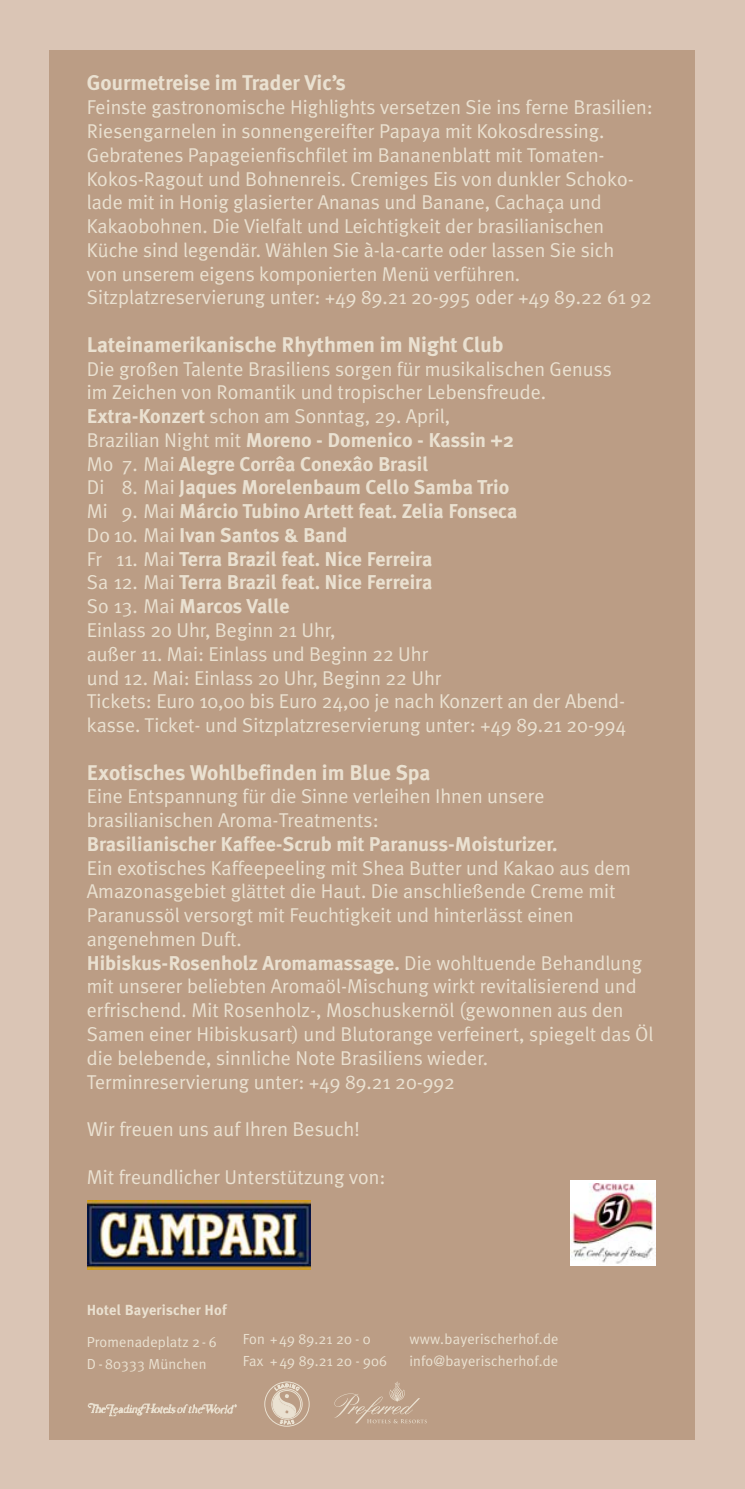
<style>
.page{position:relative;width:745px;height:1489px;background:#fff}
.page>*{position:absolute;margin:0;border:0;box-sizing:border-box;transform-origin:0 0}
.t1{font:700 21.25px "Meta Plus";color:#eae1d1}
.t2{font:20px/23.8px "Meta Plus Normal";color:#eae1d1}
.t3{font:700 20px/23.8px "Meta Plus";color:#eae1d1}
.t4{font:14.5px/21.8px "Meta Plus Normal";letter-spacing:.01em;color:#eae1d1}
.t5{font:700 14.5px "Meta Plus";letter-spacing:.01em;color:#eae1d1}
.s1{font-family:"Meta Plus";font-weight:700}
.s2{font-family:"Meta Plus Normal";font-weight:400}
</style>
<div class="page">
<div style="left:0;top:0;width:743px;height:1488px;background:#dac5b5"></div>
<div style="left:49px;top:50px;width:645px;height:1389px;background:#bb9d85"></div>
<img style="left:87px;top:1403px;width:150px;height:14px">
<svg style="left:334px;top:1381px;width:92px;height:42px"></svg>
<svg style="left:264px;top:1381px;width:45px;height:45px"></svg>
<img style="left:87px;top:1200px;width:224px;height:68px">
<div style="left:570px;top:1180px;width:85px;height:85px;background:#fff"></div>
<img style="left:570px;top:1183px;width:85px;height:81px">
<p class="t1" style="left:87px;top:76px;width:260px">Gourmetreise im Trader Vic’s</p>
<p class="t2" style="left:87px;top:97px;width:567px">Feinste gastronomische Highlights versetzen Sie ins ferne Brasilien:<br>Riesengarnelen in sonnengereifter Papaya mit Kokosdressing.<br>Gebratenes Papageienfischfilet im Bananenblatt mit Tomaten-Kokos-Ragout und Bohnenreis. Cremiges Eis von dunkler Schoko&shy;lade mit in Honig glasierter Ananas und Banane, Cachaça und Kakaobohnen. Die Vielfalt und Leichtigkeit der brasilianischen Küche sind legendär. Wählen Sie à-la-carte oder lassen Sie sich<br>von unserem eigens komponierten Menü verführen.<br>Sitzplatzreservierung unter: +49 89.21 20-995 oder +49 89.22 61 92</p>
<p class="t1" style="left:87px;top:337px;width:418px">Lateinamerikanische Rhythmen im Night Club</p>
<p class="t2" style="left:87px;top:359px;width:526px">Die großen Talente Brasiliens sorgen für musikalischen Genuss im Zeichen von Romantik und tropischer Lebensfreude.<br><span class="s1">Extra-Konzert</span> schon am Sonntag, 29. April,</p>
<p class="t3" style="left:87px;top:430px;width:432px"><span class="s2">Brazilian Night mit</span> Moreno - Domenico - Kassin +2<br><span class="s2">Mo 7. Mai</span> Alegre Corrêa Conexâo Brasil<br><span class="s2">Di 8. Mai</span> Jaques Morelenbaum Cello Samba Trio <span class="s2">Mi 9. Mai</span> Márcio Tubino Artett feat. Zelia Fonseca <span class="s2">Do 10. Mai</span> Ivan Santos &amp; Band<br><span class="s2">Fr 11. Mai</span> Terra Brazil feat. Nice Ferreira<br><span class="s2">Sa 12. Mai</span> Terra Brazil feat. Nice Ferreira<br><span class="s2">So 13. Mai</span> Marcos Valle</p>
<p class="t2" style="left:87px;top:620px;width:540px">Einlass 20 Uhr, Beginn 21 Uhr,<br>außer 11. Mai: Einlass und Beginn 22 Uhr<br>und 12. Mai: Einlass 20 Uhr, Beginn 22 Uhr<br>Tickets: Euro 10,00 bis Euro 24,00 je nach Konzert an der Abend&shy;kasse. Ticket- und Sitzplatzreservierung unter: +49 89.21 20-994</p>
<p class="t1" style="left:87px;top:764px;width:345px">Exotisches Wohlbefinden im Blue Spa</p>
<p class="t2" style="left:87px;top:786px;width:459px">Eine Entspannung für die Sinne verleihen Ihnen unsere brasilianischen Aroma-Treatments:</p>
<p class="t3" style="left:87px;top:834px;width:472px">Brasilianischer Kaffee-Scrub mit Paranuss-Moisturizer.</p>
<p class="t2" style="left:87px;top:857px;width:545px">Ein exotisches Kaffeepeeling mit Shea Butter und Kakao aus dem Amazonasgebiet glättet die Haut. Die anschließende Creme mit Paranussöl versorgt mit Feuchtigkeit und hinterlässt einen angenehmen Duft.</p>
<p class="t3" style="left:87px;top:953px;width:556px">Hibiskus-Rosenholz Aromamassage. <span class="s2">Die wohltuende Behandlung</span></p>
<p class="t2" style="left:87px;top:976px;width:568px">mit unserer beliebten Aromaöl-Mischung wirkt revitalisierend und erfrischend. Mit Rosenholz-, Moschuskernöl (gewonnen aus den Samen einer Hibiskusart) und Blutorange verfeinert, spiegelt das Öl die belebende, sinnliche Note Brasiliens wieder.<br>Terminreservierung unter: +49 89.21 20-992</p>
<p class="t2" style="left:87px;top:1119px;width:274px">Wir freuen uns auf Ihren Besuch!</p>
<p class="t2" style="left:87px;top:1166px;width:300px">Mit freundlicher Unterstützung von:</p>
<p class="t5" style="left:87px;top:1304px;width:141px">Hotel Bayerischer Hof</p>
<p class="t4" style="left:87px;top:1332px;width:131px">Promenadeplatz 2- 6<br>D - 80333 München</p>
<p class="t4" style="left:242px;top:1329px;width:146px">Fon +49 89.21 20 - 0<br>Fax +49 89.21 20 - 906</p>
<p class="t4" style="left:409px;top:1329px;width:151px">www.bayerischerhof.de info@bayerischerhof.de</p>
</div>
